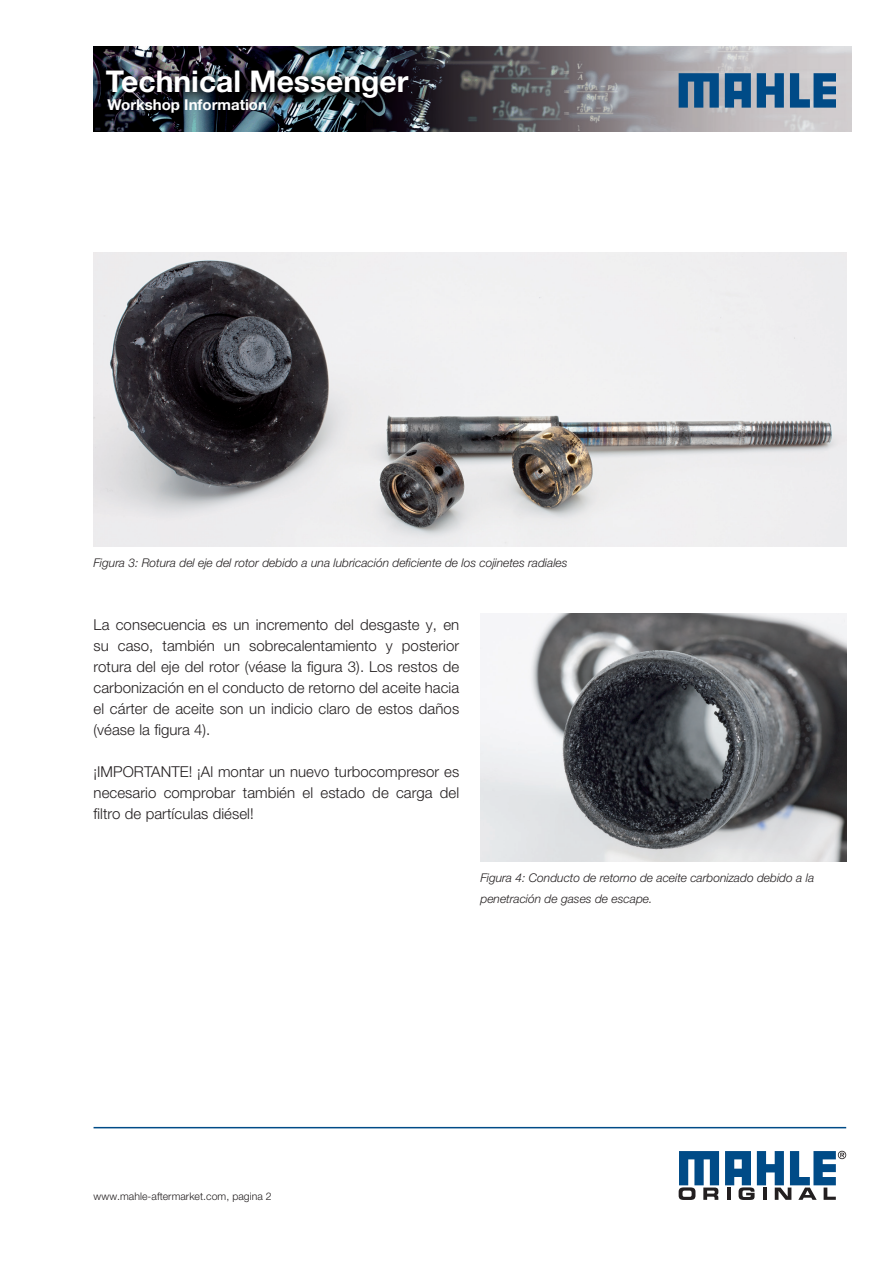
<style>
.page{position:relative;width:893px;height:1263px;background:#fff}
.page>*{position:absolute;margin:0;border:0;box-sizing:border-box;transform-origin:0 0}
.t1{font:700 30px "Helvetica Neue LTW1 G";color:#fff}
.t2{font:300 15px/21px "Helvetica Neue LTW1 G";letter-spacing:.005em;color:#231f20;text-align:justify}
.t3{font:700 15px "Helvetica Neue LTW1 G";color:#fff}
.t4{font:italic 300 12px/21px "Helvetica Neue LTW1 G";color:#231f20}
.t5{font:300 10.5px "Helvetica Neue LTW1 G";letter-spacing:.005em;color:#231f20}
</style>
<div class="page">
<svg style="left:679px;top:1151px;width:40px;height:49px"></svg>
<svg style="left:725px;top:1151px;width:121px;height:49px"></svg>
<hr style="left:94px;top:1127px;width:752px;height:1px;background:#004b87">
<img style="left:94px;top:252px;width:752px;height:294px">
<img style="left:480px;top:614px;width:366px;height:247px">
<img style="left:94px;top:47px;width:757px;height:85px">
<svg style="left:679px;top:73px;width:40px;height:35px"></svg>
<svg style="left:757px;top:73px;width:27px;height:35px"></svg>
<svg style="left:790px;top:73px;width:46px;height:35px;background:#47779f"></svg>
<svg style="left:725px;top:73px;width:26px;height:35px"></svg>
<h1 class="t1" style="left:106px;top:63px;width:304px">Technical Messenger</h1>
<p class="t3" style="left:107px;top:96px;width:161px">Workshop Information</p>
<p class="t4" style="left:94px;top:552px;width:476px">Figura 3: Rotura del eje del rotor debido a una lubricación deficiente de los cojinetes radiales</p>
<p class="t2" style="left:94px;top:614px;width:367px">La consecuencia es un incremento del desgaste y, en su caso, también un sobrecalentamiento y posterior rotura del eje del rotor (véase la figura 3). Los restos de carbonización en el conducto de retorno del aceite hacia el cárter de aceite son un indicio claro de estos daños (véase la figura 4).</p>
<p class="t2" style="left:94px;top:761px;width:367px">¡IMPORTANTE! ¡Al montar un nuevo turbocompresor es necesario comprobar también el estado de carga del filtro de partículas diésel!</p>
<p class="t4" style="left:480px;top:867px;width:335px">Figura 4: Conducto de retorno de aceite carbonizado debido a la penetración de gases de escape.</p>
<p class="t5" style="left:94px;top:1190px;width:180px">www.mahle-aftermarket.com, pagina 2</p>
</div>
